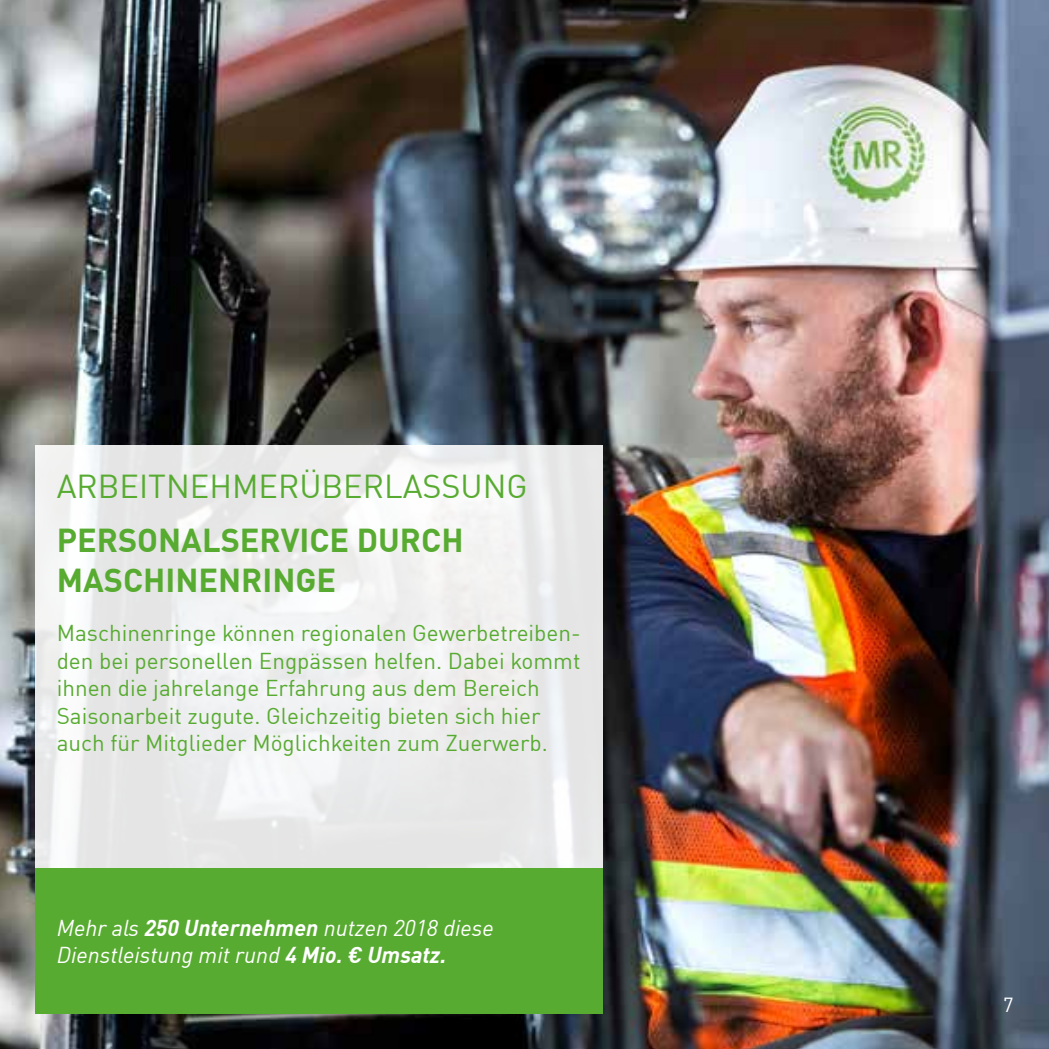
<style>
.page{position:relative;width:1049px;height:1049px;background:#fff}
.page>*{position:absolute;margin:0;border:0;box-sizing:border-box;transform-origin:0 0}
.t1{font:700 32.5px/40px "DIN Offc";color:#58ab31}
.t2{font:32.5px "DIN Offc";color:#58ab31}
.t3{font:22.5px/27.5px "DIN Offc";color:#58ab31}
.t4{font:italic 22.5px/27.5px "DIN Offc";color:#fff}
.t5{font:20px "DIN Offc";color:#fff}
.s1{font-weight:700}
</style>
<div class="page">
<img style="left:0;top:0;width:1049px;height:1049px">
<svg style="left:35px;top:445px;width:568px;height:423px;fill:#ececed"></svg>
<div style="left:35px;top:868px;width:568px;height:145px;background:#58ab31"></div>
<h1 class="t2" style="left:57px;top:466px;width:472px">ARBEITNEHMERÜBERLASSUNG</h1>
<h1 class="t1" style="left:57px;top:519px;width:408px">PERSONALSERVICE DURCH<br>MASCHINENRINGE</h1>
<p class="t3" style="left:57px;top:619px;width:525px">Maschinenringe können regionalen Gewerbetreiben&shy;den bei personellen Engpässen helfen. Dabei kommt ihnen die jahrelange Erfahrung aus dem Bereich Saisonarbeit zugute. Gleichzeitig bieten sich hier auch für Mitglieder Möglichkeiten zum Zuerwerb.</p>
<p class="t4" style="left:57px;top:913px;width:439px">Mehr als <span class="s1">250 Unternehmen</span> nutzen 2018 diese<br>Dienstleistung mit rund <span class="s1">4 Mio. € Umsatz.</span></p>
<p class="t5" style="left:1003px;top:992px;width:12px">7</p>
</div>
